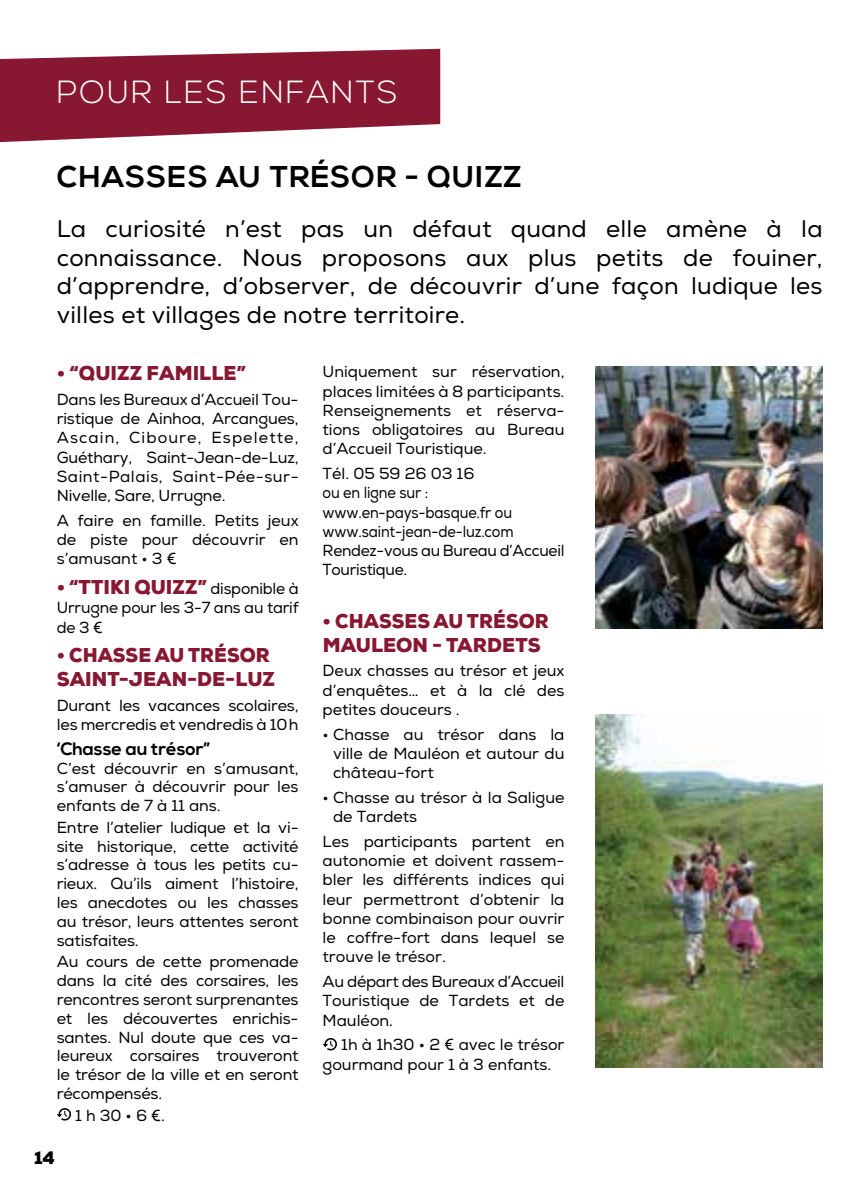
<style>
.page{position:relative;width:851px;height:1191px;background:#fff}
.page>*{position:absolute;margin:0;border:0;box-sizing:border-box;transform-origin:0 0}
.t1{font:300 32px "Nexa";letter-spacing:.06em;color:#fff}
.t2{font:700 30px "Nexa";letter-spacing:.04em;color:#000}
.t3{font:30px "Nexa";color:#fff}
.t4{font:24px/28.8px "Nexa";letter-spacing:.01em;color:#000;text-align:justify}
.t5{font:900 20px/24px "Nexa";letter-spacing:.005em;color:#881831;text-align:right;scale:.95 1}
.t6{font:900 20px "Nexa";letter-spacing:.005em;color:#881831}
.t7{font:700 18px "Nexa";color:#000}
.t8{font:900 18px "Nexa";color:#000}
.t9{font:16px/19.2px "Nexa";color:#000;text-align:justify}
.s1{font-weight:400;font-size:16px;color:#000}
</style>
<div class="page">
<hr style="left:850px;top:0;width:1px;height:1191px;background:#9aaeb9">
<svg style="left:57px;top:1108px;width:14px;height:13px"></svg>
<svg style="left:322px;top:1038px;width:15px;height:13px"></svg>
<img style="left:595px;top:366px;width:227px;height:263px">
<img style="left:595px;top:714px;width:227px;height:353px">
<svg style="left:0;top:49px;width:440px;height:93px;background:#993a4f"></svg>
<h1 class="t1" style="left:57px;top:73px;width:342px">POUR LES ENFANTS</h1>
<h2 class="t3" style="left:85px;top:74px;width:24px">POUR</h2>
<h2 class="t3" style="left:189px;top:74px;width:20px">LES</h2>
<h2 class="t3" style="left:259px;top:74px;width:111px">EN FANTS</h2>
<h2 class="t2" style="left:57px;top:159px;width:68px">CHASSES</h2>
<h2 class="t2" style="left:216px;top:159px;width:76px">AU TRÉSOR</h2>
<h2 class="t2" style="left:405px;top:159px;width:117px">- QUIZZ</h2>
<h3 class="t4" style="left:57px;top:214px;width:767px">La curiosité n’est pas un défaut quand elle amène à la connaissance. Nous proposons aux plus petits de fouiner, d’apprendre, d’observer, de découvrir d’une façon ludique les villes et villages de notre territoire.</h3>
<p class="t6" style="left:57px;top:360px;width:191px">• “QUIZZ FAMILLE”</p>
<p class="t9" style="left:57px;top:390px;width:243px">Dans les Bureaux d’Accueil Tou&shy;ristique de Ainhoa, Arcangues, Ascain, Ciboure, Espelette, Guéthary, Saint-Jean-de-Luz, Saint-Palais, Saint-Pée-sur-N ivelle, Sare, U rrugne.</p>
<p class="t9" style="left:57px;top:511px;width:243px">A faire en famille. Petits jeux de piste pour découvrir en s’amusant • 3 €</p>
<p class="t6" style="left:57px;top:574px;width:243px">• “TTIKI QUIZZ” <span class="s1">disponible à</span></p>
<p class="t9" style="left:57px;top:598px;width:243px">U rrugne pour les 3-7 ans au tarif de 3 €</p>
<p class="t5" style="left:57px;top:643px;width:74px">• CHASSE</p>
<p class="t5" style="left:57px;top:643px;width:231px">AU TRÉSOR<br>SAINT-JEAN-DE-LUZ</p>
<p class="t9" style="left:57px;top:696px;width:243px">Durant les vacances scolaires, les mercredis et vendredis à 10h</p>
<p class="t7" style="left:57px;top:738px;width:155px">‘CHASSE AU TRÉSOR”</p>
<p class="t9" style="left:57px;top:759px;width:243px">C’est découvrir en s’amusant, s’amuser à découvrir pour les enfants de 7 à 11 ans.</p>
<p class="t9" style="left:57px;top:818px;width:243px">Entre l’atelier ludique et la vi&shy;site historique, cette activité s’adresse à tous les petits cu&shy;rieux. Qu’ils aiment l’histoire, les anecdotes ou les chasses au trésor, leurs attentes seront satisfaites.</p>
<p class="t9" style="left:57px;top:952px;width:243px">Au cours de cette promenade dans la cité des corsaires, les rencontres seront surprenantes et les découvertes enrichis&shy;santes. N ul doute que ces va&shy;leureux corsaires trouveront le trésor de la ville et en seront récompensés.</p>
<p class="t9" style="left:75px;top:1105px;width:91px">1 h 30 • 6 €.</p>
<p class="t8" style="left:34px;top:1146px;width:22px">14</p>
<p class="t9" style="left:322px;top:362px;width:243px">U niquement sur réservation, places limitées à 8 participants.<br>Renseignements et réserva&shy;tions obligatoires au Bureau d’Accueil Touristique.</p>
<p class="t9" style="left:322px;top:464px;width:243px;text-align:left">Tél. 05 59 26 03 16<br>ou en ligne sur : www.en-pays-basque.fr ou www.saint-jean-de-luz.com<br>Rendez-vous au Bureau d’Accueil<br>Touristique.</p>
<p class="t6" style="left:322px;top:607px;width:70px">• CHASSES</p>
<p class="t5" style="left:323px;top:608px;width:239px;text-align:left;text-indent:111px">AU TRÉSOR<br>MAULEON - TARDETS</p>
<p class="t9" style="left:322px;top:661px;width:243px">Deux chasses au trésor et jeux d’enquêtes… et à la clé des petites douceurs .</p>
<p class="t9" style="left:333px;top:725px;width:233px;text-indent:-10px">• Chasse au trésor dans la ville de Mauléon et autour du château-fort</p>
<p class="t9" style="left:333px;top:788px;width:233px;text-indent:-10px">• Chasse au trésor à la Saligue de Tardets</p>
<p class="t9" style="left:322px;top:832px;width:243px">Les participants partent en autonomie et doivent rassem&shy;bler les différents indices qui leur permettront d’obtenir la bonne combinaison pour ouvrir le coffre-fort dans lequel se trouve le trésor.</p>
<p class="t9" style="left:322px;top:972px;width:243px">Au départ des Bureaux d’Accueil Touristique de Tardets et de Mauléon.</p>
<p class="t9" style="left:322px;top:1035px;width:243px;text-indent:19px">1h à 1h30 • 2 € avec le trésor gourmand pour 1 à 3 enfants.</p>
</div>
